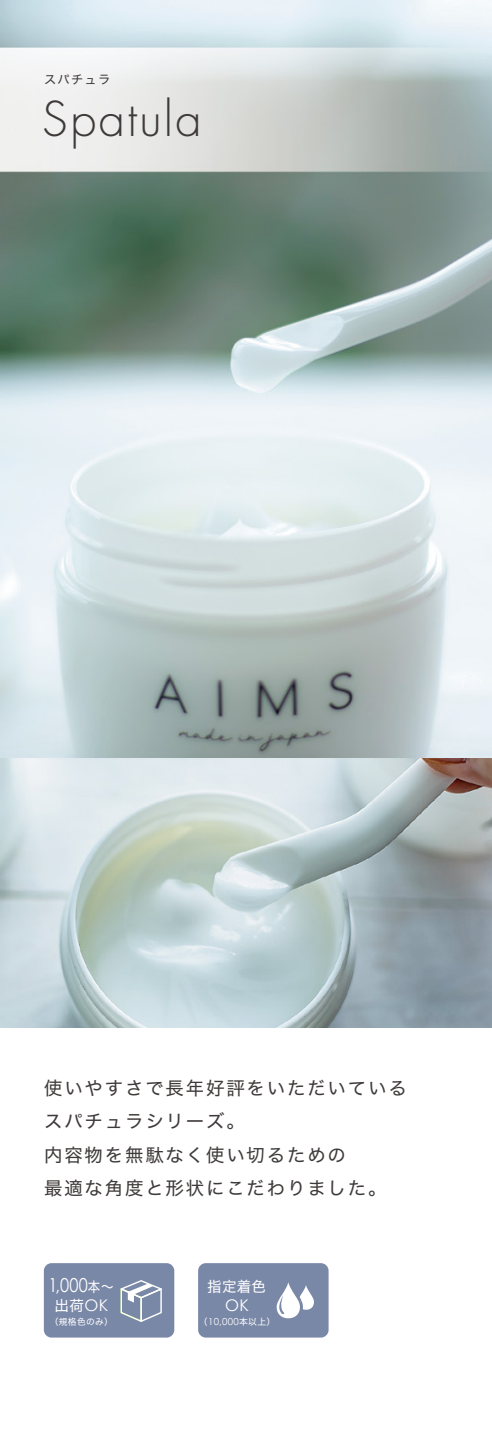
<style>
.page{position:relative;width:492px;height:1439px;background:#fff}
.page>*{position:absolute;margin:0;border:0;box-sizing:border-box;transform-origin:0 0}
.t1{font:300 46.73px "Futura";letter-spacing:.05em;color:#3e3a39}
.t2{font:19.25px "Century Gothic";color:#fff;scale:.85 1}
.t3{font:18.38px/33.2px "Hira Kaku Std W4";letter-spacing:.1em;color:#3e3a39}
.t4{font:16.1px "Century Gothic";color:#fff}
.t5{font:14.53px "Hira Kaku Std W4";letter-spacing:.01em;color:#fff}
.t6{font:14px "Hira Kaku Std W4";color:#fff;scale:.89 1}
.t7{font:12.25px "Hira Kaku Std W4";letter-spacing:.1em;color:#3e3a39}
.t8{font:9.62px "Century Gothic";color:#fff}
.t9{font:8.75px "Hira Kaku Std W4";letter-spacing:.03em;color:#fff}
.s1{font-family:"Century Gothic";font-size:16.1px}
.s2{font-family:"Hira Kaku Std W4";font-size:8.75px}
</style>
<div class="page">
<img style="left:0;top:0;width:491px;height:1028px">
<img style="left:0;top:758px;width:491px;height:269px">
<div style="left:198px;top:1263px;width:130px;height:74px;background:#7a88a8;border-radius:8px"></div>
<svg style="left:276px;top:1282px;width:37px;height:37px"></svg>
<div style="left:44px;top:1263px;width:130px;height:74px;background:#7a88a8;border-radius:8px"></div>
<svg style="left:120px;top:1280px;width:42px;height:42px"></svg>
<p class="t7" style="left:44px;top:70px;width:68px">スパチュラ</p>
<h1 class="t1" style="left:42px;top:89px;width:161px">Spatula</h1>
<p class="t3" style="left:44px;top:1071px;width:363px">使いやすさで長年好評をいただいているスパチュラシリーズ。<br>内容物を無駄なく使い切るための<br>最適な角度と形状にこだわりました。</p>
<p class="t2" style="left:48px;top:1271px;width:48px">1,000</p>
<p class="t6" style="left:88px;top:1276px;width:30px">本~</p>
<p class="t5" style="left:207px;top:1275px;width:60px">指定着色</p>
<p class="t5" style="left:54px;top:1294px;width:55px">出荷<span class="s1">OK</span></p>
<p class="t9" style="left:50px;top:1315px;width:65px">（規格色のみ(</p>
<p class="t4" style="left:225px;top:1294px;width:25px">OK</p>
<p class="t8" style="left:199px;top:1315px;width:78px"><span class="s2">（</span>10,000<span class="s2">本以上(</span></p>
</div>
